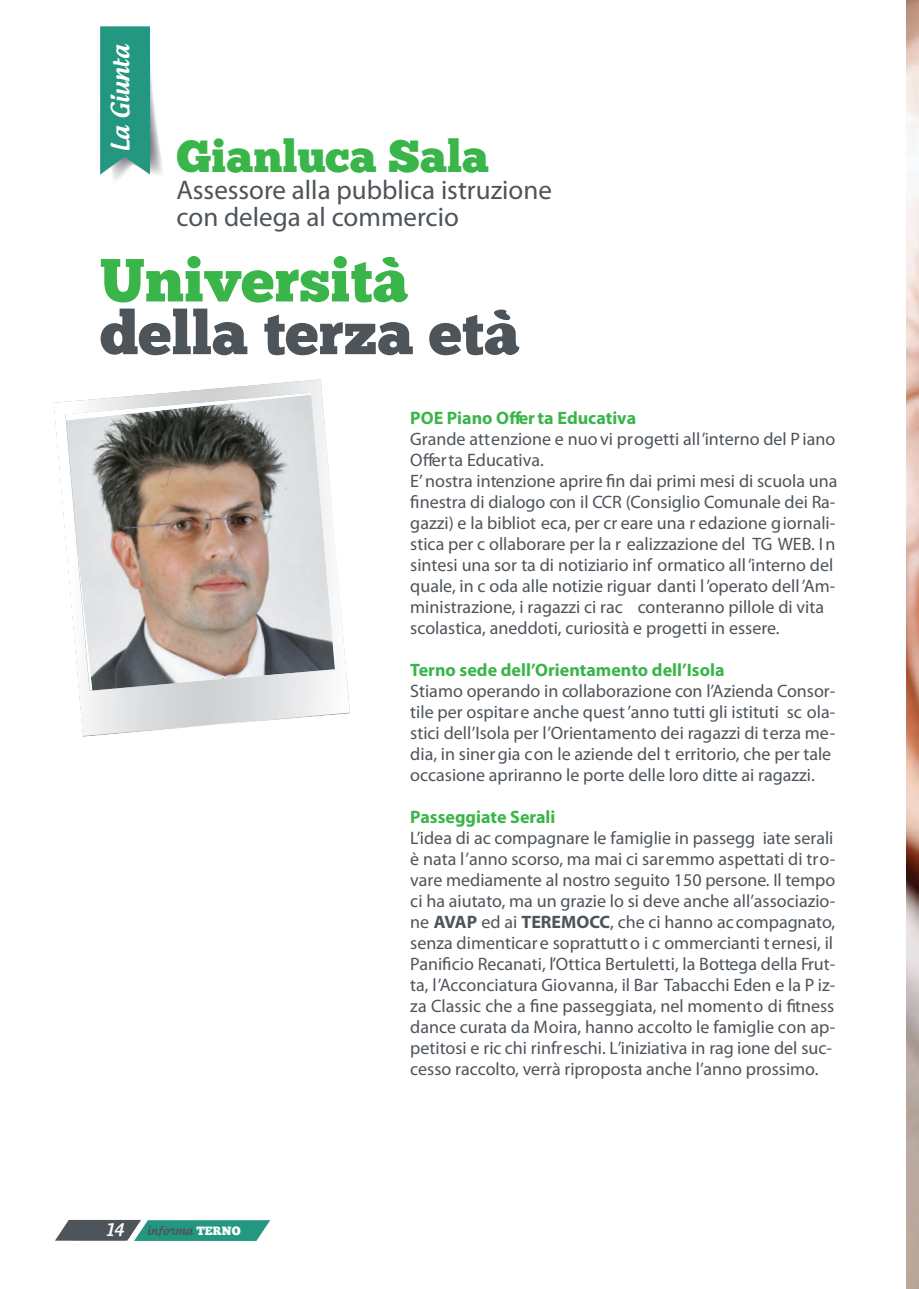
<style>
.page{position:relative;width:919px;height:1289px;background:#fff}
.page>*{position:absolute;margin:0;border:0;box-sizing:border-box;transform-origin:0 0}
.t1{font:60.75px/52.7px "Chunk Five";color:#4d545a}
.t2{font:45px "Chunk Five";color:#3ab54a}
.t3{font:27px/27px "Myriad Pro";color:#4d545a}
.t4{font:500 24px "Androgyne";color:#fff}
.t5{font:18px/21px "Myriad Pro";color:#4d545a}
.t6{font:700 18px "Myriad Pro";color:#3ab54a}
.t7{font:500 16.5px "Androgyne";color:#fff}
.t8{font:500 12px "Androgyne";letter-spacing:.01em;color:#4d545a}
.s1{color:#3ab54a}
.s2{font-family:"Cooper Black Std";color:#3ab54a}
.s3{font-family:"Cooper Black Std"}
.s4{font-family:"Chunk Five";font-weight:400;color:#fff}
.s5{font-weight:700}
</style>
<div class="page">
<svg style="left:55px;top:1219px;width:215px;height:21px;background:#509085"></svg>
<img style="left:906px;top:0;width:12px;height:1288px">
<img style="left:113px;top:59px;width:49px;height:121px">
<svg style="left:100px;top:26px;width:50px;height:149px;background:#309b86"></svg>
<svg style="left:54px;top:379px;width:296px;height:357px"></svg>
<h3 class="t4" style="left:112px;top:152px;width:109px;rotate:-90deg">La Giunta</h3>
<h2 class="t2" style="left:176px;top:138px;width:314px">Gianluca Sala</h2>
<h3 class="t3" style="left:176px;top:176px;width:377px">Assessore alla pubblica istruzione con delega al commercio</h3>
<h1 class="t1" style="left:100px;top:259px;width:421px"><span class="s1">Universit</span><span class="s2">à </span>della terza et<span class="s3">à</span></h1>
<p class="t7" style="left:106px;top:1223px;width:20px">14</p>
<p class="t8" style="left:147px;top:1225px;width:95px">informa <span class="s4">TERNO</span></p>
<p class="t6" style="left:410px;top:406px;width:227px">POE Piano Offer ta Educativa</p>
<p class="t5" style="left:410px;top:428px;width:429px">Grande attenzione e nuo vi progetti all’interno del P iano Offerta Educativa.<br>E’ nostra intenzione aprire fin dai primi mesi di scuola una finestra di dialogo con il CCR (Consiglio Comunale dei Ra&shy;gazzi) e la bibliot eca, per cr eare una r edazione giornali&shy;stica per c ollaborare per la r ealizzazione del TG WEB. I n sintesi una sor ta di notiziario inf ormatico all ’interno del quale, in c oda alle notizie riguar danti l ’operato dell ’Am&shy;ministrazione, i ragazzi ci rac conteranno pillole di vita scolastica, aneddoti, curiosità e progetti in essere.</p>
<p class="t6" style="left:410px;top:658px;width:316px">Terno sede dell’Orientamento dell’Isola</p>
<p class="t5" style="left:410px;top:680px;width:426px">Stiamo operando in collaborazione con l’Azienda Consor&shy;tile per ospitare anche quest ’anno tutti gli istituti sc ola&shy;stici dell’Isola per l’Orientamento dei ragazzi di terza me&shy;dia, in siner gia con le aziende del t erritorio, che per tale occasione apriranno le porte delle loro ditte ai ragazzi.</p>
<p class="t6" style="left:410px;top:805px;width:147px">Passeggiate Serali</p>
<p class="t5" style="left:410px;top:827px;width:426px">L’idea di ac compagnare le famiglie in passegg iate serali è nata l’anno scorso, ma mai ci saremmo aspettati di tro&shy;vare mediamente al nostro seguito 150 persone. Il tempo ci ha aiutato, ma un grazie lo si deve anche all’associazio&shy;ne <span class="s5">AVAP</span> ed ai <span class="s5">TEREMOCC</span>, che ci hanno ac compagnato, senza dimenticar e soprattutt o i c ommercianti t ernesi, il Panificio Recanati, l’Ottica Bertuletti, la Bottega della Frut&shy;ta, l’Acconciatura Giovanna, il Bar Tabacchi Eden e la P iz&shy;za Classic che a fine passeggiata, nel momento di fitness dance curata da Moira, hanno accolto le famiglie con ap&shy;petitosi e ric chi rinfreschi. L’iniziativa in rag ione del suc&shy;cesso raccolto, verrà riproposta anche l’anno prossimo.</p>
</div>
